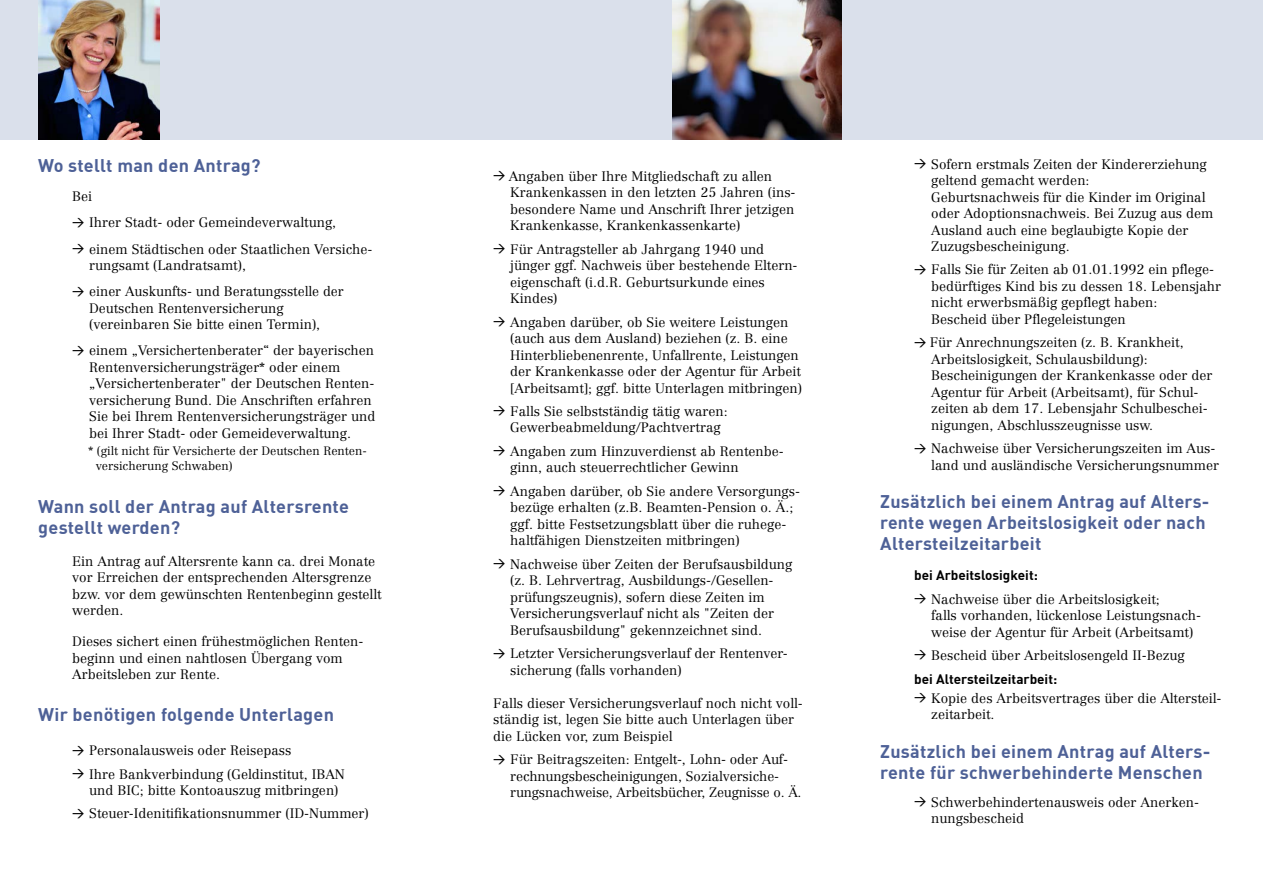
<style>
.page{position:relative;width:1263px;height:893px;background:#fff}
.page>*{position:absolute;margin:0;border:0;box-sizing:border-box;transform-origin:0 0}
.t1{font:700 18px/21px "DIN";letter-spacing:.015em;color:#4e6197}
.t2{font:300 13.5px/16.5px "Centennial LT";color:#000}
.t3{font:700 13.5px "DIN";color:#000}
.t4{font:300 12px/15px "Centennial LT";color:#000}
.s1{font-family:"DIN Medium Alternate";font-weight:400;font-size:12px}
</style>
<div class="page">
<div style="left:0;top:0;width:1263px;height:139px;background:#dae0eb"></div>
<img style="left:672px;top:0;width:170px;height:139px">
<img style="left:38px;top:0;width:122px;height:139px">
<h1 class="t1" style="left:38px;top:155px;width:224px">Wo stellt man den Antrag?</h1>
<p class="t2" style="left:72px;top:184px;width:302px;line-height:26.1px">Bei<br><span class="s1">&gt;</span> Ihrer Stadt- oder Gemeindeverwaltung,<br><span class="s1">&gt;</span> einem Städtischen oder Staatlichen Versiche-</p>
<p class="t2" style="left:72px;top:252px;width:273px;line-height:26.1px;text-indent:17px">rungsamt (Landratsamt),<br><span class="s1">&gt;</span> einer Auskunfts- und Beratungsstelle der</p>
<p class="t2" style="left:89px;top:300px;width:232px">Deutschen Rentenversicherung (vereinbaren Sie bitte einen Termin),</p>
<p class="t2" style="left:89px;top:342px;width:288px;text-indent:-17px"><span class="s1">&gt;</span> einem „Versichertenberater“ der bayerischen Rentenversicherungsträger* oder einem „Versichertenberater" der Deutschen Renten&shy;versicherung Bund. Die Anschriften erfahren Sie bei Ihrem Rentenversicherungsträger und bei Ihrer Stadt- oder Gemeideverwaltung.</p>
<p class="t4" style="left:96px;top:443px;width:271px;text-indent:-8px">* (gilt nicht für Versicherte der Deutschen Renten‑ versicherung Schwaben)</p>
<h1 class="t1" style="left:38px;top:495px;width:312px">Wann soll der Antrag auf Altersrente gestellt werden?</h1>
<p class="t2" style="left:72px;top:553px;width:311px">Ein Antrag auf Altersrente kann ca. drei Monate vor Erreichen der entsprechenden Altersgrenze bzw. vor dem gewünschten Rentenbeginn gestellt werden.</p>
<p class="t2" style="left:72px;top:633px;width:291px">Dieses sichert einen frühestmöglichen Renten&shy;beginn und einen nahtlosen Übergang vom<br>Arbeitsleben zur Rente.</p>
<h1 class="t1" style="left:38px;top:703px;width:297px">Wir benötigen folgende Unterlagen</h1>
<p class="t2" style="left:72px;top:739px;width:274px;line-height:23.4px"><span class="s1">&gt;</span> Personalausweis oder Reisepass<br><span class="s1">&gt;</span> Ihre Bankverbindung (Geldinstitut, IBAN</p>
<p class="t2" style="left:72px;top:779px;width:298px;line-height:23.4px;text-indent:17px">und BIC; bitte Kontoauszug mitbringen)<br><span class="s1">&gt;</span> Steuer-Idenitifikationsnummer (ID-Nummer)</p>
<p class="t2" style="left:510px;top:168px;width:287px;text-indent:-17px"><span class="s1">&gt;</span> Angaben über Ihre Mitgliedschaft zu allen Krankenkassen in den letzten 25 Jahren (ins&shy;besondere Name und Anschrift Ihrer jetzigen Krankenkasse, Krankenkassenkarte)</p>
<p class="t2" style="left:510px;top:241px;width:287px;text-indent:-17px"><span class="s1">&gt;</span> Für Antragsteller ab Jahrgang 1940 und jünger ggf. Nachweis über bestehende Eltern&shy;eigenschaft (i.d.R. Geburtsurkunde eines Kindes)</p>
<p class="t2" style="left:510px;top:314px;width:293px;text-indent:-17px"><span class="s1">&gt;</span> Angaben darüber, ob Sie weitere Leistungen (auch aus dem Ausland) beziehen (z. B. eine Hinterbliebenenrente, Unfallrente, Leistungen der Krankenkasse oder der Agentur für Arbeit [Arbeitsamt]; ggf. bitte Unterlagen mitbringen)</p>
<p class="t2" style="left:510px;top:403px;width:219px;text-indent:-17px"><span class="s1">&gt;</span> Falls Sie selbstständig tätig waren:<br>Gewerbeabmeldung/Pachtvertrag</p>
<p class="t2" style="left:510px;top:443px;width:275px;text-indent:-17px"><span class="s1">&gt;</span> Angaben zum Hinzuverdienst ab Rentenbe&shy;ginn, auch steuerrechtlicher Gewinn</p>
<p class="t2" style="left:510px;top:483px;width:290px;text-indent:-17px"><span class="s1">&gt;</span> Angaben darüber, ob Sie andere Versorgungs&shy;bezüge erhalten (z.B. Beamten-Pension o. Ä.; ggf. bitte Festsetzungsblatt über die ruhege&shy;haltfähigen Dienstzeiten mitbringen)</p>
<p class="t2" style="left:510px;top:556px;width:284px;text-indent:-17px"><span class="s1">&gt;</span> Nachweise über Zeiten der Berufsausbildung (z. B. Lehrvertrag, Ausbildungs-/Gesellen&shy;prüfungszeugnis), sofern diese Zeiten im Versicherungsverlauf nicht als "Zeiten der Berufsausbildung" gekennzeichnet sind.</p>
<p class="t2" style="left:510px;top:645px;width:277px;text-indent:-17px"><span class="s1">&gt;</span> Letzter Versicherungsverlauf der Rentenver‑ sicherung (falls vorhanden)</p>
<p class="t2" style="left:493px;top:695px;width:311px">Falls dieser Versicherungsverlauf noch nicht voll&shy;ständig ist, legen Sie bitte auch Unterlagen über die Lücken vor, zum Beispiel</p>
<p class="t2" style="left:510px;top:751px;width:293px;text-indent:-17px"><span class="s1">&gt;</span> Für Beitragszeiten: Entgelt-, Lohn- oder Auf&shy;rechnungsbescheinigungen, Sozialversiche&shy;rungsnachweise, Arbeitsbücher, Zeugnisse o. Ä.</p>
<p class="t2" style="left:931px;top:156px;width:284px;text-indent:-17px"><span class="s1">&gt;</span> Sofern erstmals Zeiten der Kindererziehung geltend gemacht werden:<br>Geburtsnachweis für die Kinder im Original oder Adoptionsnachweis. Bei Zuzug aus dem Ausland auch eine beglaubigte Kopie der Zuzugsbescheinigung.</p>
<p class="t2" style="left:931px;top:261px;width:291px;text-indent:-17px"><span class="s1">&gt;</span> Falls Sie für Zeiten ab 01.01.1992 ein pflege&shy;bedürftiges Kind bis zu dessen 18. Lebensjahr nicht erwerbsmäßig gepflegt haben:<br>Bescheid über Pflegeleistungen</p>
<p class="t2" style="left:931px;top:334px;width:283px;text-indent:-17px"><span class="s1">&gt;</span> Für Anrechnungszeiten (z. B. Krankheit, Arbeitslosigkeit, Schulausbildung):<br>Bescheinigungen der Krankenkasse oder der Agentur für Arbeit (Arbeitsamt), für Schul&shy;zeiten ab dem 17. Lebensjahr Schulbeschei&shy;nigungen, Abschlusszeugnisse usw.</p>
<p class="t2" style="left:914px;top:440px;width:306px;text-align:right"><span class="s1">&gt;</span> Nachweise über Versicherungszeiten im Aus&shy;land und ausländische Versicherungsnummer</p>
<h1 class="t1" style="left:880px;top:490px;width:331px">Zusätzlich bei einem Antrag auf Alters&shy;rente wegen Arbeitslosigkeit oder nach<br>Altersteilzeitarbeit</h1>
<p class="t3" style="left:914px;top:566px;width:125px">bei Arbeitslosigkeit:</p>
<p class="t2" style="left:931px;top:591px;width:270px;text-indent:-17px"><span class="s1">&gt;</span> Nachweise über die Arbeitslosigkeit;<br>falls vorhanden, lückenlose Leistungsnach&shy;weise der Agentur für Arbeit (Arbeitsamt)</p>
<p class="t2" style="left:914px;top:647px;width:272px"><span class="s1">&gt;</span> Bescheid über Arbeitslosengeld II-Bezug</p>
<p class="t3" style="left:914px;top:670px;width:144px">bei Altersteilzeitarbeit:</p>
<p class="t2" style="left:931px;top:690px;width:290px;text-indent:-17px"><span class="s1">&gt;</span> Kopie des Arbeitsvertrages über die Altersteil&shy;zeitarbeit.</p>
<h1 class="t1" style="left:880px;top:740px;width:332px">Zusätzlich bei einem Antrag auf Alters&shy;rente für schwerbehinderte Menschen</h1>
<p class="t2" style="left:931px;top:794px;width:268px;text-indent:-17px"><span class="s1">&gt;</span> Schwerbehindertenausweis oder Anerken&shy;nungsbescheid</p>
</div>
